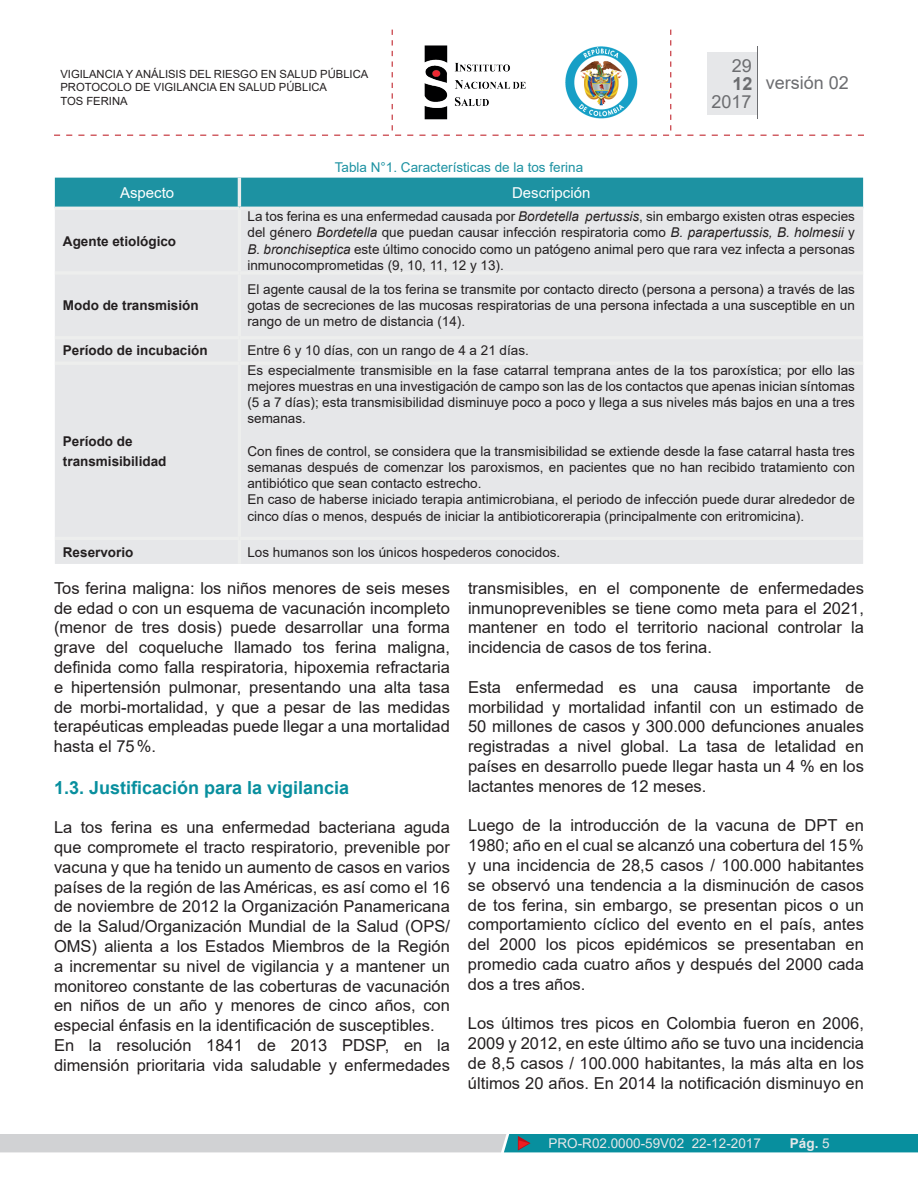
<style>
.page{position:relative;width:918px;height:1188px;background:#fff}
.page>*{position:absolute;margin:0;border:0;box-sizing:border-box;transform-origin:0 0}
.t1{font:700 18px "Arial";color:#088f9e}
.t2{font:18px/35.1px "Arial";color:#6c6d70;text-align:right}
.t3{font:700 18px "Arial";color:#6c6d70}
.t4{font:16.5px/19.8px "Arial";color:#231f20;text-align:justify}
.t5{font:15px "Arial";color:#fff}
.t6{font:13.5px/16.2px "Arial";color:#231f20;text-align:justify}
.t7{font:700 13.5px/20px "Arial";color:#231f20}
.t8{font:13.5px "Arial";color:#1d92a2}
.t9{font:13.5px "Arial";color:#e6e7e9}
.t10{font:700 13.5px "Arial";color:#e6e7e9}
.t11{font:11.25px/13.5px "Arial";color:#231f20}
.s1{font-style:italic}
.s2{font-weight:400}
</style>
<div class="page">
<svg style="left:54px;top:30px;width:810px;height:106px"></svg>
<div style="left:707px;top:52px;width:50px;height:62px;background:#e6e7e9"></div>
<hr style="left:757px;top:46px;width:1px;height:73px;background:#6c6d70">
<svg style="left:0;top:1134px;width:918px;height:18px;background:#78b3bb"></svg>
<div style="left:55px;top:178px;width:808px;height:29px;background:#1d92a2"></div>
<div style="left:55px;top:210px;width:808px;height:354px;background:#e6e7e9"></div>
<hr style="left:238px;top:178px;width:3px;height:29px;background:#edeeed">
<hr style="left:55px;top:207px;width:184px;height:3px;background:#edeeed">
<hr style="left:239px;top:207px;width:624px;height:3px;background:#edeeed">
<hr style="left:238px;top:210px;width:3px;height:61px;background:#edeeed">
<hr style="left:55px;top:271px;width:184px;height:4px;background:#edeeed">
<hr style="left:239px;top:271px;width:624px;height:4px;background:#edeeed">
<hr style="left:238px;top:275px;width:3px;height:61px;background:#edeeed">
<hr style="left:55px;top:336px;width:184px;height:3px;background:#edeeed">
<hr style="left:239px;top:336px;width:624px;height:3px;background:#edeeed">
<hr style="left:238px;top:339px;width:3px;height:23px;background:#edeeed">
<hr style="left:55px;top:362px;width:184px;height:3px;background:#edeeed">
<hr style="left:239px;top:362px;width:624px;height:3px;background:#edeeed">
<hr style="left:238px;top:365px;width:3px;height:172px;background:#edeeed">
<hr style="left:55px;top:537px;width:184px;height:3px;background:#edeeed">
<hr style="left:239px;top:537px;width:624px;height:3px;background:#edeeed">
<hr style="left:238px;top:540px;width:3px;height:24px;background:#edeeed">
<p class="t2" style="left:712px;top:48px;width:42px">29<br>2017</p>
<p class="t11" style="left:60px;top:67px;width:310px">VIGILANCIA Y ANÁLISIS DEL RIESGO EN SALUD PÚBLICA<br>PROTOCOLO DE VIGILANCIA EN SALUD PÚBLICA<br>TOS FERINA</p>
<p class="t2" style="left:766px;top:65px;width:85px">versión 02</p>
<p class="t3" style="left:733px;top:71px;width:22px">12</p>
<p class="t8" style="left:335px;top:158px;width:250px">Tabla N°1. Características de la tos ferina</p>
<p class="t5" style="left:120px;top:182px;width:56px">Aspecto</p>
<p class="t5" style="left:512px;top:182px;width:80px">Descripción</p>
<p class="t7" style="left:63px;top:231px;width:115px">Agente etiológico</p>
<p class="t6" style="left:247px;top:208px;width:609px">La tos ferina es una enfermedad causada por <span class="s1">Bordetella pertussis</span>, sin embargo existen otras especies del género <span class="s1">Bordetella</span> que puedan causar infección respiratoria como <span class="s1">B. parapertussis, B. holmesii</span> y <span class="s1">B. bronchiseptica</span> este último conocido como un patógeno animal pero que rara vez infecta a personas inmunocomprometidas (9, 10, 11, 12 y 13).</p>
<p class="t7" style="left:63px;top:296px;width:137px">Modo de transmisión</p>
<p class="t6" style="left:247px;top:281px;width:609px">El agente causal de la tos ferina se transmite por contacto directo (persona a persona) a través de las gotas de secreciones de las mucosas respiratorias de una persona infectada a una susceptible en un rango de un metro de distancia (14).</p>
<p class="t7" style="left:63px;top:341px;width:146px">Período de incubación</p>
<p class="t6" style="left:247px;top:342px;width:283px">Entre 6 y 10 días, con un rango de 4 a 21 días.</p>
<p class="t7" style="left:63px;top:431px;width:105px">Período de transmisibilidad</p>
<p class="t6" style="left:247px;top:362px;width:609px">Es especialmente transmisible en la fase catarral temprana antes de la tos paroxística; por ello las mejores muestras en una investigación de campo son las de los contactos que apenas inician síntomas (5 a 7 días); esta transmisibilidad disminuye poco a poco y llega a sus niveles más bajos en una a tres semanas.</p>
<p class="t6" style="left:247px;top:443px;width:609px;text-align:left">Con fines de control, se considera que la transmisibilidad se extiende desde la fase catarral hasta tres semanas después de comenzar los paroxismos, en pacientes que no han recibido tratamiento con antibiótico que sean contacto estrecho.<br>En caso de haberse iniciado terapia antimicrobiana, el periodo de infección puede durar alrededor de cinco días o menos, después de iniciar la antibioticorerapia (principalmente con eritromicina).</p>
<p class="t7" style="left:63px;top:542px;width:72px">Reservorio</p>
<p class="t6" style="left:247px;top:544px;width:314px">Los humanos son los únicos hospederos conocidos.</p>
<p class="t4" style="left:54px;top:578px;width:398px">Tos ferina maligna: los niños menores de seis meses de edad o con un esquema de vacunación incompleto (menor de tres dosis) puede desarrollar una forma grave del coqueluche llamado tos ferina maligna, definida como falla respiratoria, hipoxemia refractaria e hipertensión pulmonar, presentando una alta tasa de morbi-mortalidad, y que a pesar de las medidas terapéuticas empleadas puede llegar a una mortalidad hasta el 75%.</p>
<p class="t1" style="left:54px;top:775px;width:297px">1.3. Justificación para la vigilancia</p>
<p class="t4" style="left:54px;top:817px;width:398px;text-align:left">La tos ferina es una enfermedad bacteriana aguda que compromete el tracto respiratorio, prevenible por vacuna y que ha tenido un aumento de casos en varios países de la región de las Américas, es así como el 16 de noviembre de 2012 la Organización Panamericana de la Salud/Organización Mundial de la Salud (OPS/ OMS) alienta a los Estados Miembros de la Región a incrementar su nivel de vigilancia y a mantener un monitoreo constante de las coberturas de vacunación en niños de un año y menores de cinco años, con especial énfasis en la identificación de susceptibles.<br>En la resolución 1841 de 2013 PDSP, en la dimensión prioritaria vida saludable y enfermedades</p>
<p class="t4" style="left:468px;top:578px;width:397px">transmisibles, en el componente de enfermedades inmunoprevenibles se tiene como meta para el 2021, mantener en todo el territorio nacional controlar la incidencia de casos de tos ferina.</p>
<p class="t4" style="left:468px;top:677px;width:397px">Esta enfermedad es una causa importante de morbilidad y mortalidad infantil con un estimado de 50 millones de casos y 300.000 defunciones anuales registradas a nivel global. La tasa de letalidad en países en desarrollo puede llegar hasta un 4 % en los lactantes menores de 12 meses.</p>
<p class="t4" style="left:468px;top:816px;width:398px">Luego de la introducción de la vacuna de DPT en 1980; año en el cual se alcanzó una cobertura del 15% y una incidencia de 28,5 casos / 100.000 habitantes se observó una tendencia a la disminución de casos de tos ferina, sin embargo, se presentan picos o un comportamiento cíclico del evento en el país, antes del 2000 los picos epidémicos se presentaban en promedio cada cuatro años y después del 2000 cada dos a tres años.</p>
<p class="t4" style="left:468px;top:1014px;width:397px">Los últimos tres picos en Colombia fueron en 2006, 2009 y 2012, en este último año se tuvo una incidencia de 8,5 casos / 100.000 habitantes, la más alta en los últimos 20 años. En 2014 la notificación disminuyo en</p>
<p class="t9" style="left:549px;top:1134px;width:214px">PRO-R02.0000-59V02 22-12-2017</p>
<p class="t10" style="left:790px;top:1134px;width:41px">Pág. <span class="s2">5</span></p>
</div>
